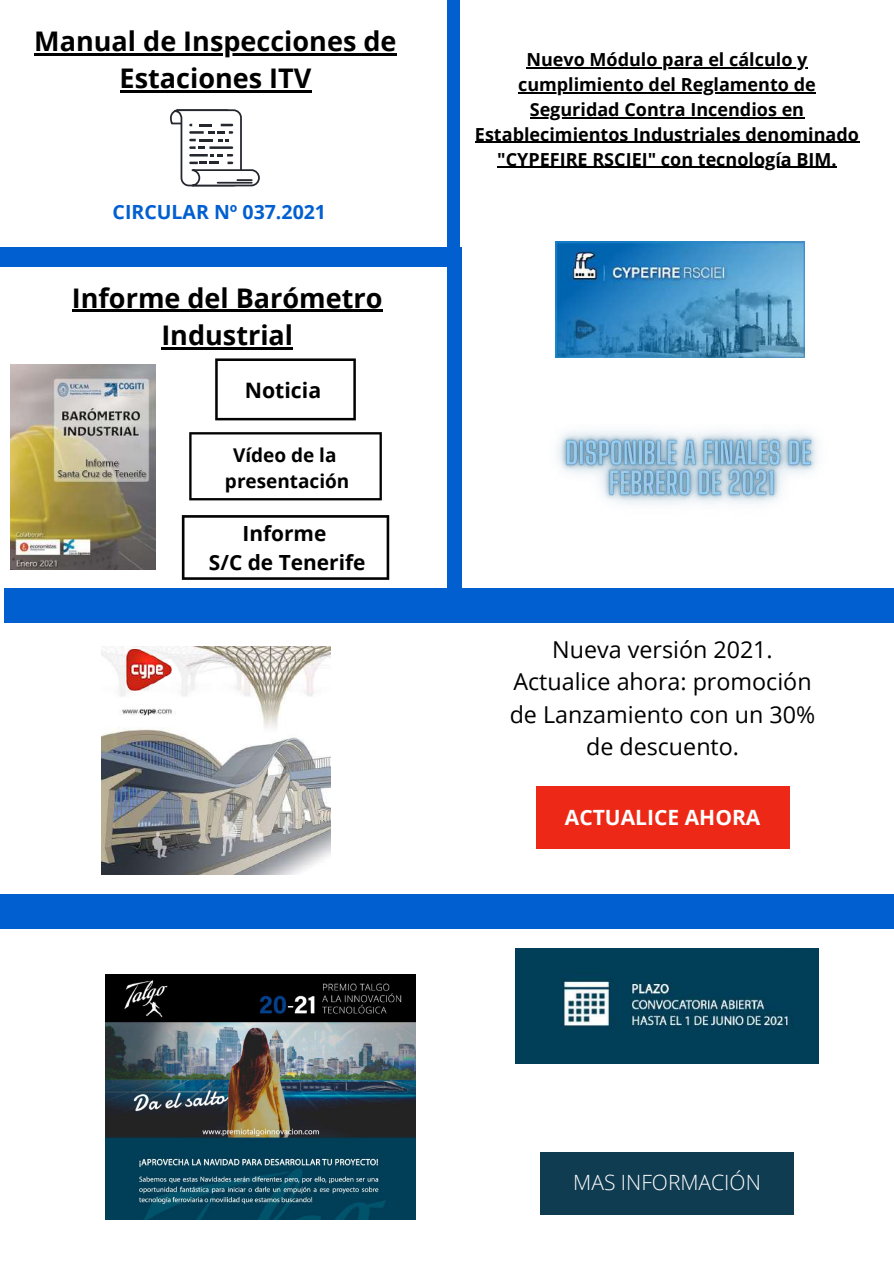
<style>
.page{position:relative;width:894px;height:1264px;background:#fff}
.page>*{position:absolute;margin:0;border:0;box-sizing:border-box;transform-origin:0 0}
.t1{font:700 27px/37.2px "Open Sans";color:#000;text-align:center}
.t2{font:23.25px/32.4px "Open Sans";color:#000;text-align:center}
.t3{font:700 21.3px "Open Sans";color:#000}
.t4{font:700 21px "Open Sans";color:#fff}
.t5{font:300 21px "Open Sans";color:#fff}
.t6{font:700 20.85px/29px "Open Sans";color:#000;text-align:center}
.t7{font:700 19.5px "Open Sans";color:#015fd0}
.t8{font:700 18.9px/26.2px "Open Sans";color:#000;text-align:center}
.t9{font:700 18px/24.8px "Open Sans";color:#000;text-align:center}
</style>
<div class="page">
<div style="left:0;top:247px;width:461px;height:19px;background:#015fd0"></div>
<div style="left:4px;top:588px;width:889px;height:35px;background:#015fd0"></div>
<div style="left:0;top:893px;width:893px;height:35px;background:#015fd0"></div>
<svg style="left:170px;top:109px;width:90px;height:77px"></svg>
<img style="left:555px;top:241px;width:249px;height:116px">
<hr style="left:34px;top:53px;width:362px;height:2px;background:#000">
<hr style="left:119px;top:90px;width:192px;height:3px;background:#000">
<hr style="left:526px;top:68px;width:281px;height:1px;background:#000">
<hr style="left:518px;top:92px;width:297px;height:1px;background:#000">
<hr style="left:529px;top:117px;width:275px;height:1px;background:#000">
<hr style="left:475px;top:142px;width:383px;height:1px;background:#000">
<hr style="left:497px;top:167px;width:339px;height:1px;background:#000">
<img style="left:557px;top:431px;width:261px;height:74px">
<div style="left:447px;top:0;width:12px;height:249px;background:#015fd0"></div>
<div style="left:447px;top:249px;width:14px;height:373px;background:#015fd0"></div>
<img style="left:101px;top:646px;width:229px;height:228px">
<div style="left:536px;top:785px;width:253px;height:63px;background:#ee2816"></div>
<img style="left:126px;top:649px;width:46px;height:41px">
<img style="left:105px;top:974px;width:310px;height:245px">
<img style="left:515px;top:948px;width:303px;height:115px">
<div style="left:540px;top:1151px;width:253px;height:63px;background:#103c51"></div>
<hr style="left:72px;top:310px;width:310px;height:2px;background:#000">
<hr style="left:161px;top:347px;width:132px;height:2px;background:#000">
<img style="left:11px;top:365px;width:145px;height:205px">
<svg style="left:182px;top:515px;width:207px;height:65px"></svg>
<svg style="left:215px;top:358px;width:141px;height:62px"></svg>
<svg style="left:189px;top:432px;width:193px;height:68px"></svg>
<h1 class="t1" style="left:34px;top:22px;width:363px">Manual de Inspecciones de<br>Estaciones ITV</h1>
<p class="t7" style="left:112px;top:198px;width:215px">CIRCULAR Nº 037.2021</p>
<h1 class="t1" style="left:72px;top:278px;width:312px">Informe del Barómetro<br>Industrial</h1>
<p class="t3" style="left:245px;top:375px;width:78px">Noticia</p>
<p class="t8" style="left:225px;top:442px;width:126px">Vídeo de la presentación</p>
<p class="t6" style="left:209px;top:519px;width:158px">Informe<br>S/C de Tenerife</p>
<p class="t9" style="left:475px;top:47px;width:385px">Nuevo Módulo para el cálculo y cumplimiento del Reglamento de Seguridad Contra Incendios en Establecimientos Industriales denominado "CYPEFIRE RSCIEI" con tecnología BIM.</p>
<p class="t2" style="left:509px;top:632px;width:307px">Nueva versión 2021.<br>Actualice ahora: promoción de Lanzamiento con un 30% de descuento.</p>
<p class="t4" style="left:564px;top:802px;width:197px">ACTUALICE AHORA</p>
<p class="t5" style="left:573px;top:1167px;width:189px">MAS INFORMACIÓN</p>
</div>
